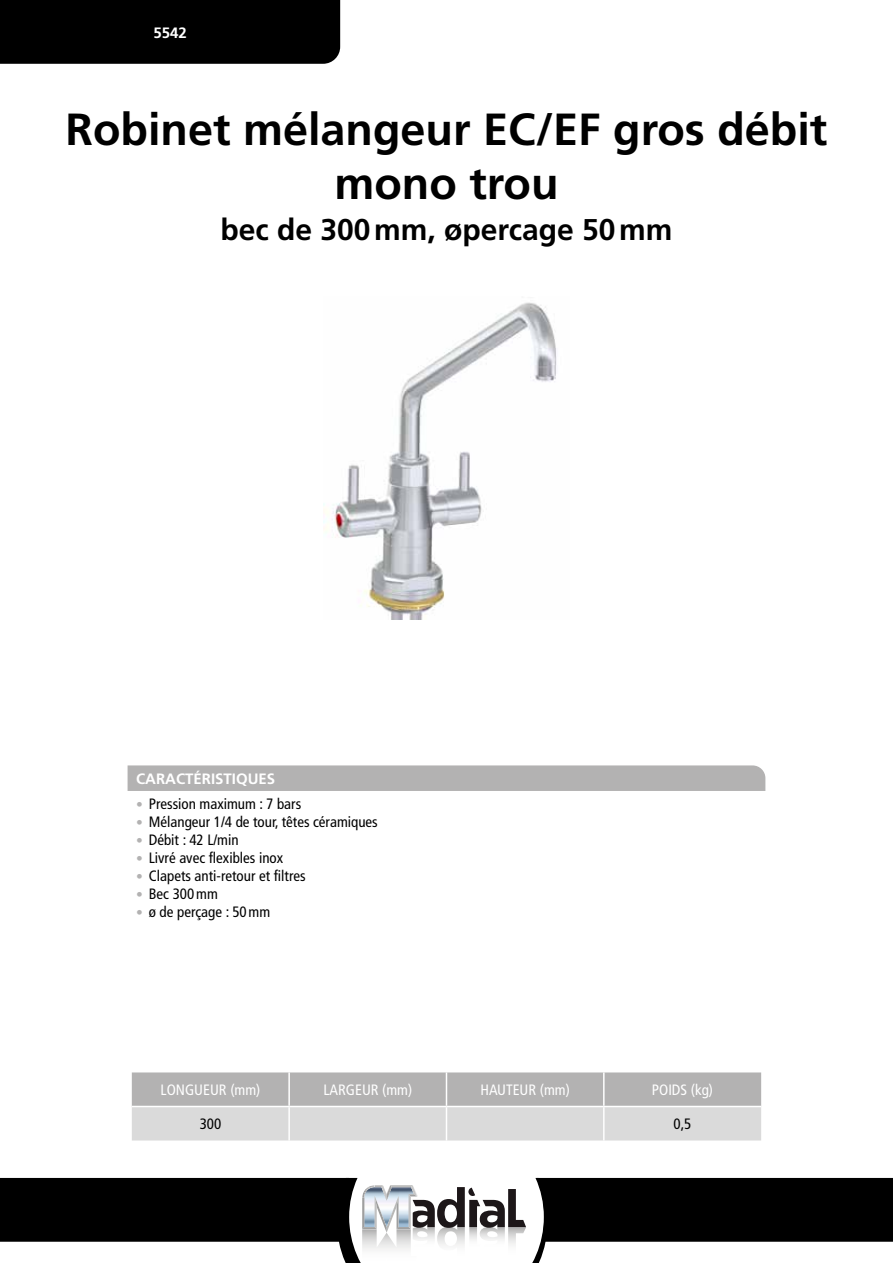
<style>
.page{position:relative;width:893px;height:1263px;background:#fff}
.page>*{position:absolute;margin:0;border:0;box-sizing:border-box;transform-origin:0 0}
.t1{font:700 45px/54px "Frutiger LT Std";color:#000;text-align:center}
.t2{font:700 30px "Frutiger LT Std";color:#000}
.t3{font:condensed 15px "Frutiger LT Std";color:#000}
.t4{font:condensed 15px "Frutiger LT Std";color:#fff}
.t5{font:700 15px "Frutiger LT Std";color:#fff}
.s1{font-weight:900;font-stretch:normal;font-size:13.5px;color:#b3b2b2}
</style>
<div class="page">
<div style="left:0;top:1178px;width:893px;height:64px;background:#000"></div>
<svg style="left:337px;top:1178px;width:211px;height:85px"></svg>
<img style="left:323px;top:302px;width:234px;height:317px">
<div style="left:128px;top:765px;width:637px;height:26px;background:#b3b2b2"></div>
<svg style="left:132px;top:1072px;width:629px;height:68px;background:#c7c6c6"></svg>
<hr style="left:288px;top:1072px;width:2px;height:34px;background:#fff">
<hr style="left:446px;top:1072px;width:1px;height:34px;background:#fff">
<hr style="left:603px;top:1072px;width:2px;height:34px;background:#fff">
<hr style="left:132px;top:1106px;width:157px;height:1px;background:#fff">
<hr style="left:289px;top:1106px;width:157px;height:1px;background:#fff">
<hr style="left:288px;top:1107px;width:2px;height:33px;background:#fff">
<hr style="left:446px;top:1106px;width:158px;height:1px;background:#fff">
<hr style="left:446px;top:1107px;width:1px;height:33px;background:#fff">
<hr style="left:604px;top:1106px;width:157px;height:1px;background:#fff">
<hr style="left:603px;top:1107px;width:2px;height:33px;background:#fff">
<div style="left:0;top:0;width:340px;height:64px;background:#000"></div>
<p class="t5" style="left:153px;top:23px;width:35px">5542</p>
<h1 class="t1" style="left:66px;top:103px;width:763px">Robinet mélangeur EC/EF gros débit mono trou</h1>
<h2 class="t2" style="left:220px;top:212px;width:454px">bec de 300mm, øpercage 50mm</h2>
<p class="t5" style="left:136px;top:770px;width:141px">CARACTÉRISTIQUES</p>
<p class="t3" style="left:136px;top:795px;width:167px"><span class="s1">•</span> Pression maximum : 7 bars</p>
<p class="t3" style="left:136px;top:813px;width:243px"><span class="s1">•</span> Mélangeur 1/4 de tour, têtes céramiques</p>
<p class="t3" style="left:136px;top:831px;width:104px"><span class="s1">•</span> Débit : 42 L/min</p>
<p class="t3" style="left:136px;top:849px;width:149px"><span class="s1">•</span> Livré avec flexibles inox</p>
<p class="t3" style="left:136px;top:867px;width:171px"><span class="s1">•</span> Clapets anti-retour et filtres</p>
<p class="t3" style="left:136px;top:885px;width:83px"><span class="s1">•</span> Bec 300mm</p>
<p class="t3" style="left:136px;top:903px;width:136px"><span class="s1">•</span> ø de perçage : 50mm</p>
<p class="t4" style="left:161px;top:1081px;width:101px">LONGUEUR (mm)</p>
<p class="t4" style="left:323px;top:1081px;width:90px">LARGEUR (mm)</p>
<p class="t4" style="left:480px;top:1081px;width:91px">HAUTEUR (mm)</p>
<p class="t4" style="left:652px;top:1081px;width:63px">POIDS (kg)</p>
<p class="t3" style="left:200px;top:1115px;width:23px">300</p>
<p class="t3" style="left:673px;top:1115px;width:20px">0,5</p>
</div>
